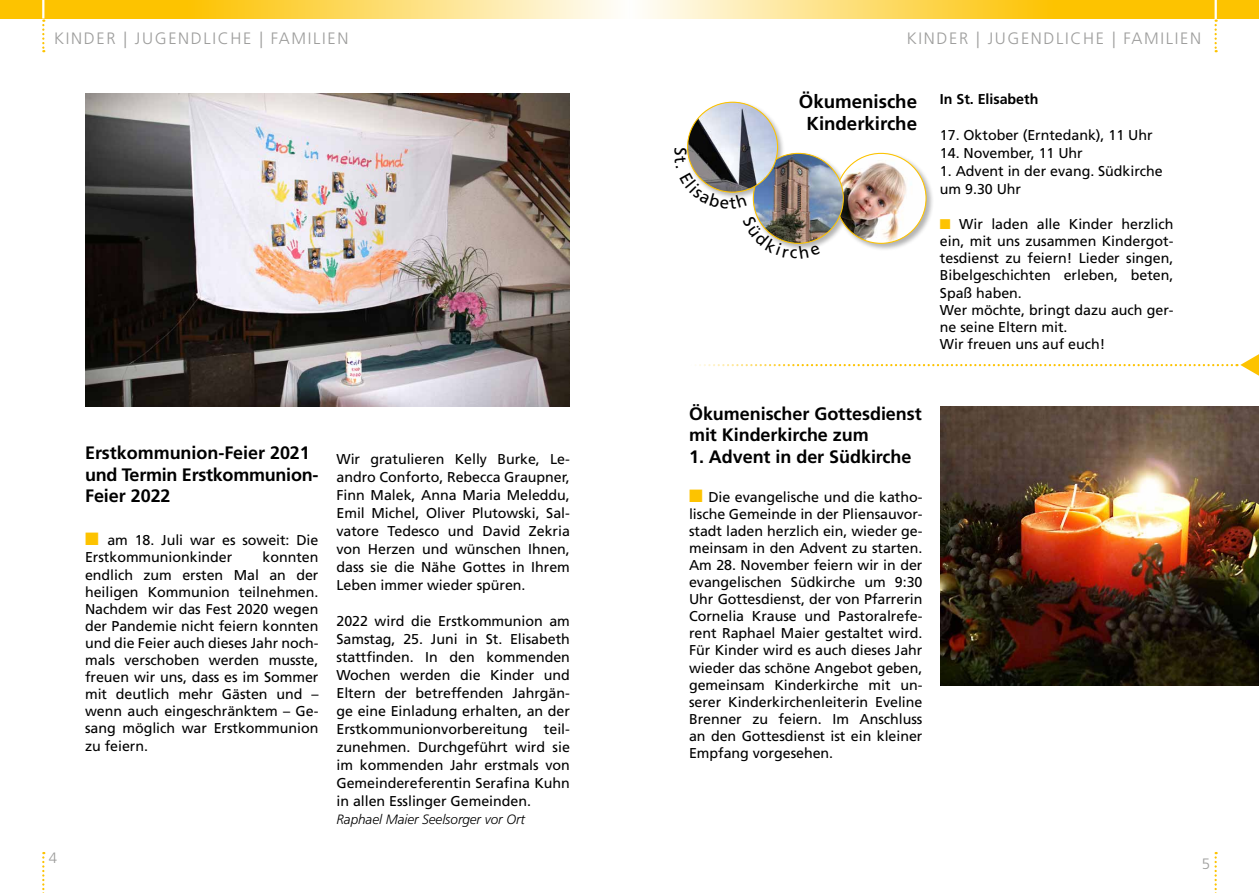
<style>
.page{position:relative;width:1259px;height:893px;background:#fff}
.page>*{position:absolute;margin:0;border:0;box-sizing:border-box;transform-origin:0 0}
.t1{font:700 18.75px/22.5px "Frutiger";letter-spacing:-.005em;color:#000;text-align:center}
.t2{font:700 18px/21.6px "Frutiger";letter-spacing:-.005em;color:#000}
.t3{font:300 16.5px "Frutiger";letter-spacing:.1em;color:#9d9d9c}
.t4{font:300 15px "Frutiger";color:#9d9d9c}
.t5{font:14.25px/17.1px "Frutiger";letter-spacing:-.005em;color:#000;text-align:justify}
.t6{font:700 14.25px "Frutiger";letter-spacing:-.005em;color:#000}
.t7{font:italic 300 13.5px "Frutiger";letter-spacing:-.005em;color:#000}
.s1{color:#fdc300}
</style>
<div class="page">
<svg style="left:42px;top:852px;width:2px;height:41px"></svg>
<svg style="left:1214px;top:852px;width:2px;height:41px"></svg>
<svg style="left:0;top:0;width:614px;height:18px"></svg>
<svg style="left:645px;top:0;width:614px;height:18px"></svg>
<svg style="left:42px;top:0;width:2px;height:52px"></svg>
<svg style="left:1214px;top:0;width:2px;height:52px"></svg>
<div style="left:685px;top:100px;width:249px;height:151px;background:#000;opacity:.3"></div>
<img style="left:836px;top:153px;width:90px;height:90px;border-radius:45px">
<img style="left:753px;top:153px;width:90px;height:90px;border-radius:45px">
<img style="left:687px;top:102px;width:90px;height:90px;border-radius:45px">
<svg style="left:695px;top:354px;width:564px;height:22px"></svg>
<img style="left:85px;top:94px;width:485px;height:312px">
<img style="left:940px;top:406px;width:319px;height:279px">
<svg style="left:685px;top:148px;width:62px;height:61px"></svg>
<svg style="left:742px;top:216px;width:78px;height:35px"></svg>
<p class="t3" style="left:54px;top:29px;width:296px">KINDER | JUGENDLICHE | FAMILIEN</p>
<p class="t3" style="left:906px;top:29px;width:296px">KINDER | JUGENDLICHE | FAMILIEN</p>
<p class="t4" style="left:49px;top:849px;width:10px">4</p>
<p class="t2" style="left:85px;top:442px;width:235px">Erstkommunion-Feier 2021 und Termin Erstkommunion-<br>Feier 2022</p>
<p class="t5" style="left:85px;top:532px;width:235px"><span class="s1">■</span> am 18. Juli war es soweit: Die<br>Erstkommunionkinder</p>
<p class="t5" style="left:85px;top:549px;width:235px;text-indent:177px">konnten endlich zum ersten Mal an der heiligen Kommunion teilnehmen.<br>Nachdem wir das Fest 2020 wegen der Pandemie nicht feiern konnten und die Feier auch dieses Jahr noch&shy;mals verschoben werden musste, freuen wir uns, dass es im Sommer mit deutlich mehr Gästen und – wenn auch eingeschränktem – Ge&shy;sang möglich war Erstkommunion zu feiern.</p>
<p class="t5" style="left:336px;top:450px;width:235px;line-height:18px">Wir gratulieren Kelly Burke, Le&shy;andro Conforto, Rebecca Graupner, Finn Malek, Anna Maria Meleddu, Emil Michel, Oliver Plutowski, Sal&shy;vatore Tedesco und David Zekria von Herzen und wünschen Ihnen, dass sie die Nähe Gottes in Ihrem Leben immer wieder spüren.</p>
<p class="t5" style="left:336px;top:612px;width:235px;line-height:18px">2022 wird die Erstkommunion am Samstag, 25. Juni in St. Elisabeth stattfinden. In den kommenden Wochen werden die Kinder und Eltern der betreffenden Jahrgän&shy;ge eine Einladung erhalten, an der Erstkommunionvorbereitung teil&shy;zunehmen. Durchgeführt wird sie im kommenden Jahr erstmals von Gemeindereferentin Serafina Kuhn in allen Esslinger Gemeinden.</p>
<p class="t7" style="left:336px;top:812px;width:190px">Raphael Maier Seelsorger vor Ort</p>
<h1 class="t1" style="left:799px;top:90px;width:120px">Ökumenische<br>Kinderkirche</h1>
<p class="t6" style="left:940px;top:91px;width:100px">In St. Elisabeth</p>
<p class="t5" style="left:940px;top:127px;width:214px">17. Oktober (Erntedank), 11 Uhr</p>
<p class="t5" style="left:940px;top:145px;width:144px">14. November, 11 Uhr</p>
<p class="t5" style="left:940px;top:162px;width:224px;line-height:18px">1. Advent in der evang. Südkirche um 9.30 Uhr</p>
<p class="t5" style="left:940px;top:216px;width:235px;text-align:left"><span class="s1">■</span> Wir laden alle Kinder herzlich ein, mit uns zusammen Kindergot&shy;tesdienst zu feiern! Lieder singen,<br>Bibelgeschichten erleben, beten,<br>Spaß haben.<br>Wer möchte, bringt dazu auch ger&shy;ne seine Eltern mit.<br>Wir freuen uns auf euch!</p>
<p class="t2" style="left:689px;top:403px;width:234px">Ökumenischer Gottesdienst mit Kinderkirche zum</p>
<p class="t2" style="left:689px;top:446px;width:224px">1. Advent in der Südkirche</p>
<p class="t5" style="left:689px;top:488px;width:235px"><span class="s1">■</span> Die evangelische und die katho&shy;lische Gemeinde in der Pliensauvor&shy;stadt laden herzlich ein, wieder ge&shy;meinsam in den Advent zu starten.<br>Am 28. November feiern wir in der evangelischen Südkirche um 9:30<br>Uhr Gottesdienst, der von Pfarrerin Cornelia Krause und Pastoralrefe&shy;rent Raphael Maier gestaltet wird.<br>Für Kinder wird es auch dieses Jahr wieder das schöne Angebot geben, gemeinsam Kinderkirche mit un&shy;serer Kinderkirchenleiterin Eveline Brenner zu feiern. Im Anschluss an den Gottesdienst ist ein kleiner Empfang vorgesehen.</p>
<p class="t4" style="left:1201px;top:855px;width:10px">5</p>
</div>
